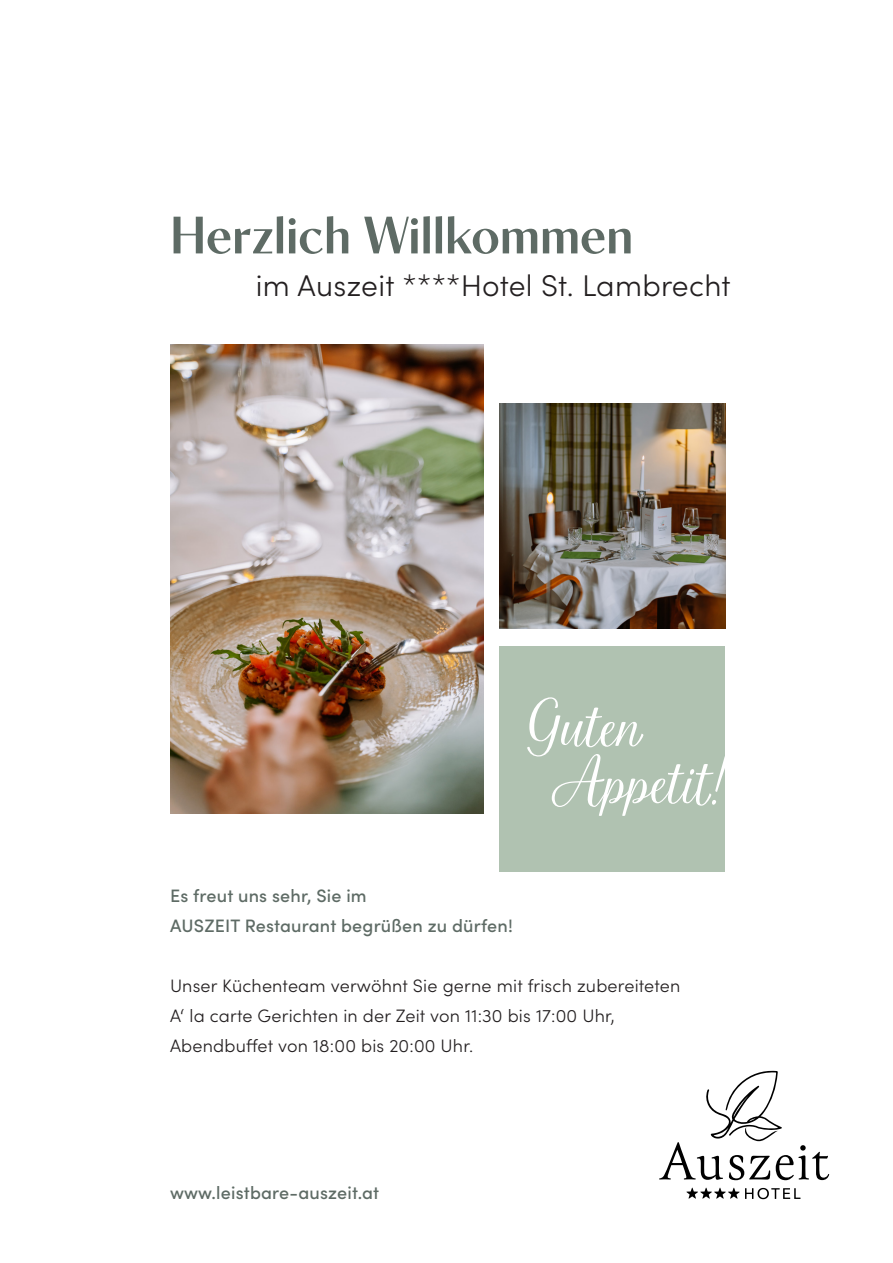
<style>
.page{position:relative;width:893px;height:1263px;background:#fff}
.page>*{position:absolute;margin:0;border:0;box-sizing:border-box;transform-origin:0 0}
.t1{font:60px/56.6px "La Parisienne Script";color:#fff}
.t2{font:600 52.5px "Contralto Small";color:#5e6b65}
.t3{font:300 30px "Sofia Pro";letter-spacing:.01em;color:#231f20}
.t4{font:300 18px/30px "Sofia Pro";letter-spacing:.01em;color:#231f20}
.t5{font:500 18px/30px "Sofia Pro";letter-spacing:.01em;color:#5e6b65}
</style>
<div class="page">
<img style="left:170px;top:344px;width:313px;height:470px">
<img style="left:500px;top:403px;width:225px;height:226px">
<div style="left:500px;top:646px;width:225px;height:226px;background:#b0c2b1"></div>
<svg style="left:659px;top:1070px;width:170px;height:110px"></svg>
<svg style="left:686px;top:1187px;width:114px;height:12px"></svg>
<h2 class="t2" style="left:170px;top:195px;width:465px">Herzlich Willkommen</h2>
<h3 class="t3" style="left:256px;top:264px;width:476px">im Auszeit ****Hotel St. Lambrecht</h3>
<h1 class="t1" style="left:553px;top:701px;width:181px;text-indent:-26px">Guten<br>Appetit!</h1>
<p class="t5" style="left:170px;top:880px;width:344px">Es freut uns sehr, Sie im<br>AUSZEIT Restaurant begrüßen zu dürfen!</p>
<p class="t4" style="left:170px;top:970px;width:512px">Unser Küchenteam verwöhnt Sie gerne mit frisch zubereiteten<br>A‘ la carte Gerichten in der Zeit von 11:30 bis 17:00 Uhr,<br>Abendbuffet von 18:00 bis 20:00 Uhr.</p>
<p class="t5" style="left:170px;top:1177px;width:211px">www.leistbare-auszeit.at</p>
</div>
